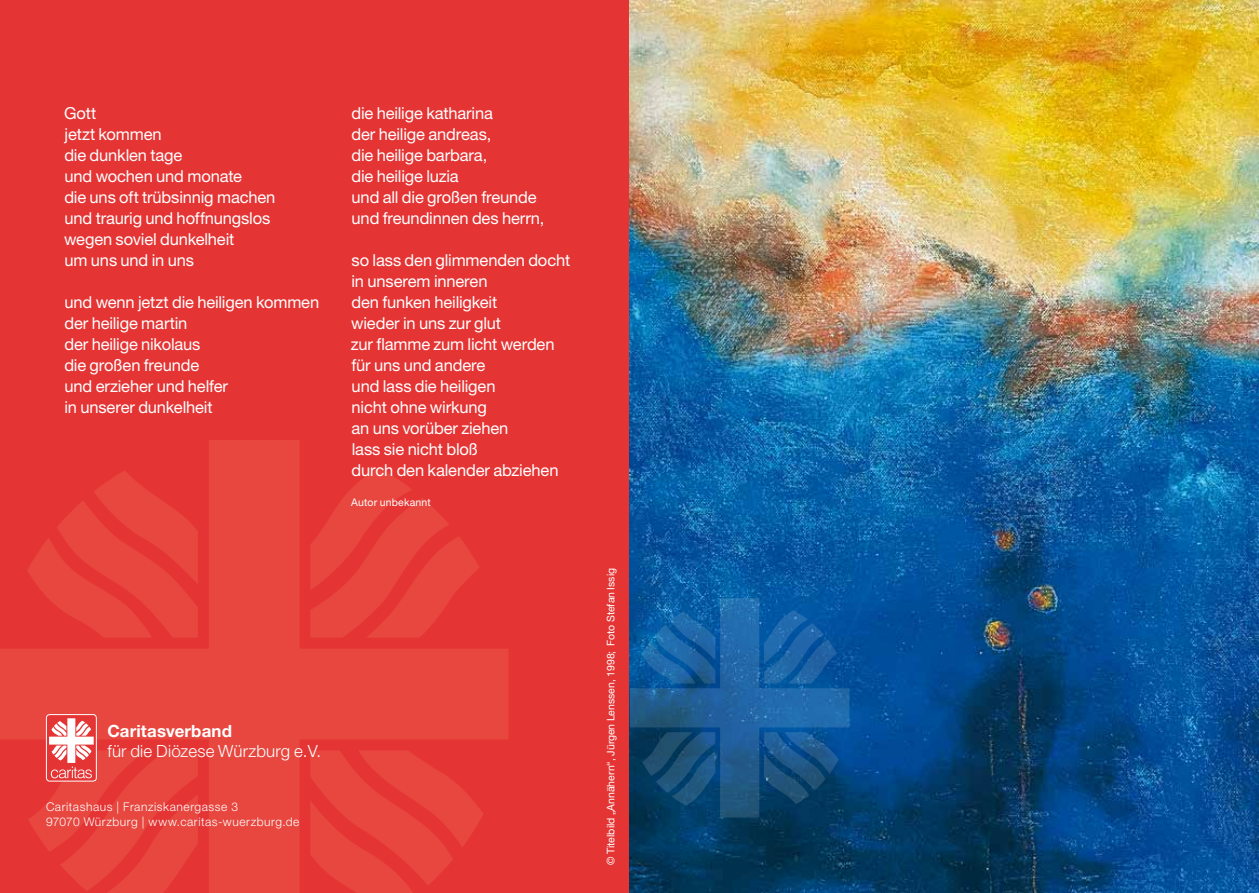
<style>
.page{position:relative;width:1259px;height:893px;background:#fff}
.page>*{position:absolute;margin:0;border:0;box-sizing:border-box;transform-origin:0 0}
.t1{font:300 16.8px "Helvetica Neue LT";letter-spacing:.01em;color:#fff}
.t2{font:700 16.8px "Helvetica Neue LT";letter-spacing:.01em;color:#fff}
.t3{font:16.5px/21px "Helvetica Neue LT";letter-spacing:-.01em;color:#fff}
.t4{font:300 12px/15px "Helvetica Neue LT";letter-spacing:.045em;color:#fff}
.t5{font:10.5px "Helvetica Neue LT";color:#fff}
</style>
<div class="page">
<div style="left:0;top:0;width:629px;height:893px;background:#e53434"></div>
<svg style="left:0;top:440px;width:508px;height:453px;fill:#e7473f"></svg>
<svg style="left:310px;top:750px;width:173px;height:143px"></svg>
<svg style="left:27px;top:470px;width:171px;height:168px"></svg>
<svg style="left:310px;top:468px;width:170px;height:170px"></svg>
<img style="left:630px;top:0;width:629px;height:893px">
<svg style="left:630px;top:598px;width:219px;height:219px;background:#155993"></svg>
<svg style="left:642px;top:732px;width:73px;height:74px;background:#13496f"></svg>
<svg style="left:764px;top:732px;width:74px;height:72px;background:#134e7e"></svg>
<svg style="left:641px;top:611px;width:74px;height:72px;background:#1562a4"></svg>
<svg style="left:764px;top:610px;width:73px;height:73px;background:#135fa5"></svg>
<div style="left:46px;top:715px;width:50px;height:66px;background:#e53434;border-radius:3px"></div>
<div style="left:46px;top:714px;width:51px;height:67px;border:1px solid #fff;border-radius:3px"></div>
<svg style="left:28px;top:718px;width:170px;height:175px"></svg>
<p class="t3" style="left:64px;top:103px;width:213px">Gott<br>jetzt kommen<br>die dunklen tage<br>und wochen und monate<br>die uns oft trübsinnig machen und traurig und hoffnungslos wegen soviel dunkelheit<br>um uns und in uns</p>
<p class="t3" style="left:64px;top:292px;width:256px">und wenn jetzt die heiligen kommen der heilige martin<br>der heilige nikolaus<br>die großen freunde<br>und erzieher und helfer<br>in unserer dunkelheit</p>
<p class="t3" style="left:351px;top:103px;width:194px">die heilige katharina<br>der heilige andreas,<br>die heilige barbara,<br>die heilige luzia<br>und all die großen freunde und freundinnen des herrn,</p>
<p class="t3" style="left:351px;top:250px;width:221px">so lass den glimmenden docht in unserem inneren<br>den funken heiligkeit<br>wieder in uns zur glut<br>zur flamme zum licht werden für uns und andere<br>und lass die heiligen<br>nicht ohne wirkung<br>an uns vorüber ziehen<br>lass sie nicht bloß<br>durch den kalender abziehen</p>
<p class="t5" style="left:351px;top:496px;width:81px">Autor unbekannt</p>
<p class="t2" style="left:107px;top:721px;width:126px">Caritasverband</p>
<p class="t1" style="left:107px;top:741px;width:215px">für die Diözese Würzburg e.V.</p>
<p class="t4" style="left:46px;top:799px;width:255px">Caritashaus | Franziskanergasse 3<br>97070 Würzburg | www.caritas-wuerzburg.de</p>
<p class="t5" style="left:604px;top:865px;width:298px;rotate:-90deg">© Titelbild „Annähern“, Jürgen Lenssen, 1998; Foto Stefan Issig</p>
</div>
